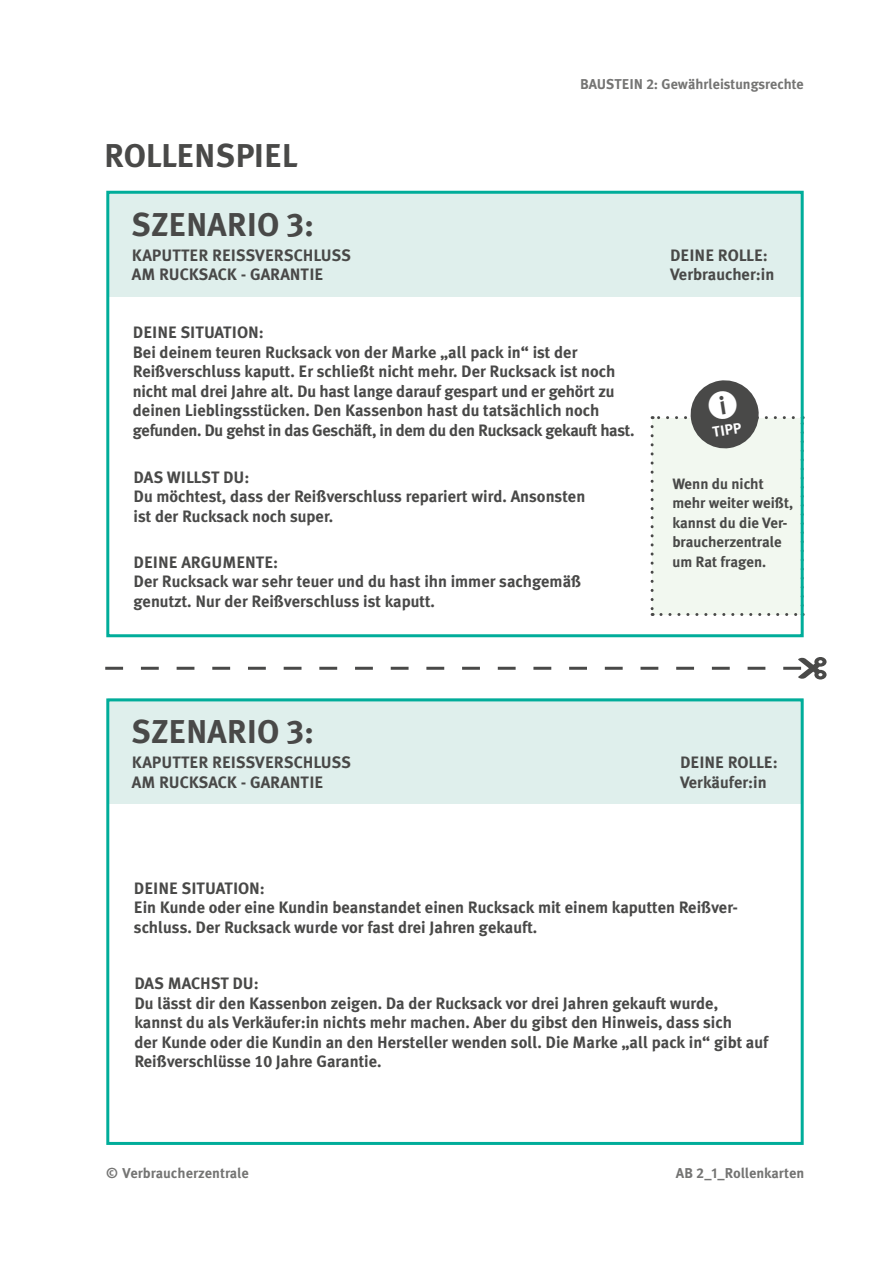
<style>
.page{position:relative;width:893px;height:1263px;background:#fff}
.page>*{position:absolute;margin:0;border:0;box-sizing:border-box;transform-origin:0 0}
.t1{font:700 33px "Meta Plus";color:#494948}
.t2{font:700 16.5px/19.5px "Meta Plus";color:#494948}
.t3{font:700 15px/19.5px "Meta Plus";color:#494948}
.t4{font:700 14.7px "Meta Plus";color:#fff}
.t5{font:700 14.25px "Meta Pro";color:#747473}
.t6{font:700 14.25px "Meta Plus";color:#747473}
.s1{font-family:"Meta Plus Bold Caps";font-weight:400}
</style>
<div class="page">
<div style="left:108px;top:191px;width:694px;height:106px;background:#dfefec"></div>
<div style="left:108px;top:698px;width:694px;height:106px;background:#dfefec"></div>
<div style="left:106px;top:191px;width:698px;height:446px;border:3px solid #00ad9a"></div>
<div style="left:106px;top:698px;width:698px;height:447px;border:3px solid #00ad9a"></div>
<svg style="left:105px;top:657px;width:721px;height:22px"></svg>
<svg style="left:651px;top:378px;width:153px;height:238px"></svg>
<h1 class="t1" style="left:104px;top:137px;width:195px">ROLLENSPIEL</h1>
<p class="t6" style="left:580px;top:76px;width:225px">BAUSTEIN <span class="s1">2</span>: Gewährleistungsrechte</p>
<h1 class="t1" style="left:132px;top:205px;width:184px">SZENARIO <span class="s1">3</span>:</h1>
<p class="t2" style="left:132px;top:245px;width:221px">KAPUTTER REISSVERSCHLUSS<br>AM RUCKSACK - GARANTIE</p>
<p class="t2" style="left:670px;top:245px;width:106px">DEINE ROLLE:<br>Verbraucher:in</p>
<p class="t2" style="left:133px;top:323px;width:503px">DEINE SITUATION:<br>Bei deinem teuren Rucksack von der Marke „all pack in“ ist der Reißverschluss kaputt. Er schließt nicht mehr. Der Rucksack ist noch nicht mal drei Jahre alt. Du hast lange darauf gespart und er gehört zu deinen Lieblingsstücken. Den Kassenbon hast du tatsächlich noch gefunden. Du gehst in das Geschäft, in dem du den Rucksack gekauft hast.</p>
<p class="t2" style="left:134px;top:467px;width:453px">DAS WILLST DU:<br>Du möchtest, dass der Reißverschluss repariert wird. Ansonsten ist der Rucksack noch super.</p>
<p class="t2" style="left:134px;top:552px;width:449px">DEINE ARGUMENTE:<br>Der Rucksack war sehr teuer und du hast ihn immer sachgemäß genutzt. Nur der Reißverschluss ist kaputt.</p>
<p class="t4" style="left:711px;top:423px;width:31px;rotate:-9deg">TIPP</p>
<p class="t3" style="left:672px;top:473px;width:122px">Wenn du nicht mehr weiter weißt, kannst du die Ver&shy;braucherzentrale um Rat fragen.</p>
<h1 class="t1" style="left:132px;top:713px;width:184px">SZENARIO <span class="s1">3</span>:</h1>
<p class="t2" style="left:132px;top:753px;width:221px">KAPUTTER REISSVERSCHLUSS<br>AM RUCKSACK - GARANTIE</p>
<p class="t2" style="left:680px;top:753px;width:99px">DEINE ROLLE:<br>Verkäufer:in</p>
<p class="t2" style="left:134px;top:878px;width:606px">DEINE SITUATION:<br>Ein Kunde oder eine Kundin beanstandet einen Rucksack mit einem kaputten Reißver&shy;schluss. Der Rucksack wurde vor fast drei Jahren gekauft.</p>
<p class="t2" style="left:134px;top:974px;width:635px">DAS MACHST DU:<br>Du lässt dir den Kassenbon zeigen. Da der Rucksack vor drei Jahren gekauft wurde, kannst du als Verkäufer:in nichts mehr machen. Aber du gibst den Hinweis, dass sich<br>der Kunde oder die Kundin an den Hersteller wenden soll. Die Marke „all pack in“ gibt auf Reißverschlüsse <span class="s1">10</span> Jahre Garantie.</p>
<p class="t5" style="left:106px;top:1162px;width:144px">© Verbraucherzentrale</p>
<p class="t5" style="left:676px;top:1162px;width:130px">AB 2_1_Rollenkarten</p>
</div>
